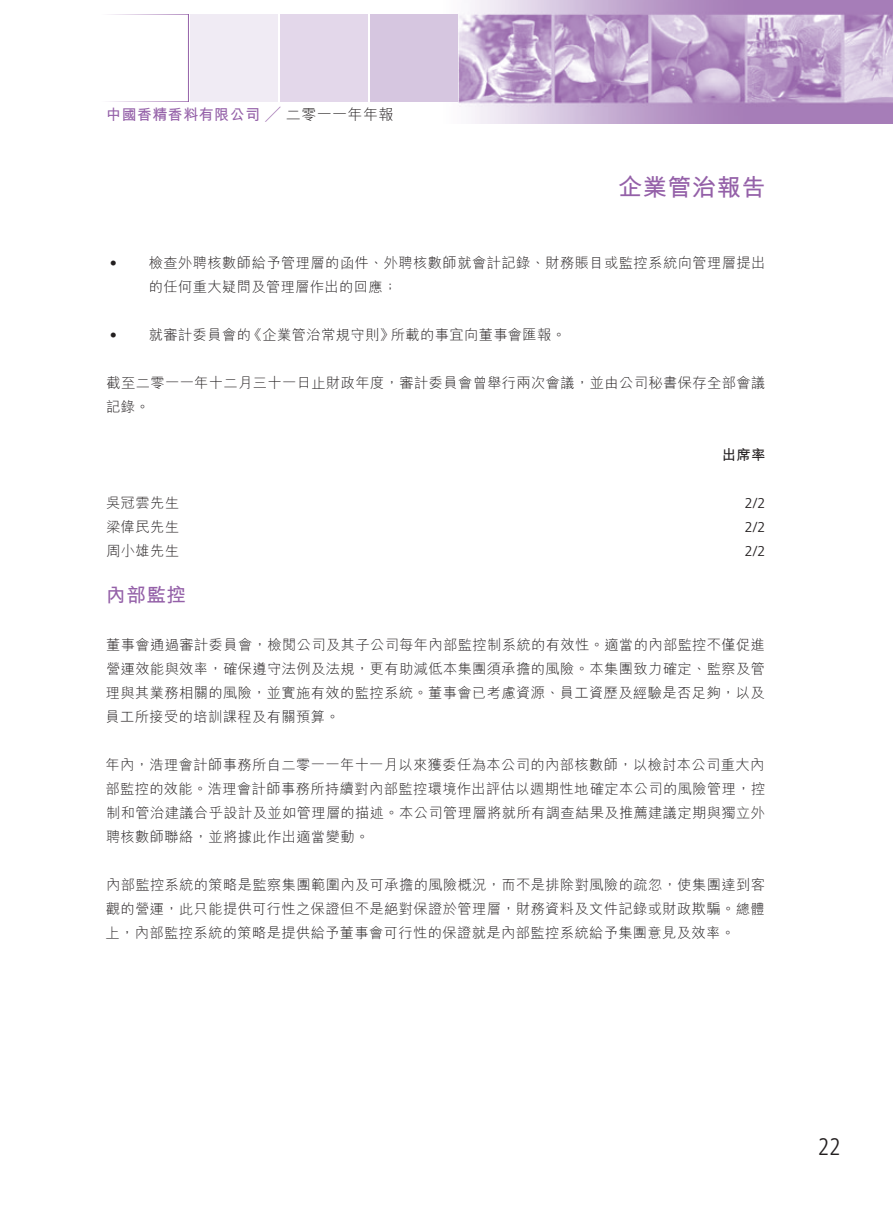
<style>
.page{position:relative;width:893px;height:1212px;background:#fff}
.page>*{position:absolute;margin:0;border:0;box-sizing:border-box;transform-origin:0 0}
.t1{font:700 24px "M Hei HK";letter-spacing:.03em;color:#9460a8}
.t2{font:300 condensed 24px "Frutiger LT Std";color:#231f20}
.t3{font:700 19.5px "M Hei HK";color:#9460a8}
.t4{font:700 15px "M Hei HK";letter-spacing:.03em;color:#9460a8}
.t5{font:300 14.25px/24px "M Hei HK";letter-spacing:.03em;color:#231f20;text-align:justify}
.t6{font:300 14.25px "Frutiger LT Std";color:#231f20}
.t7{font:700 14.25px "M Hei HK";color:#231f20}
.s1{font-weight:300;color:#231f20}
.s2{font-family:"Frutiger LT Std"}
</style>
<div class="page">
<img style="left:457px;top:0;width:436px;height:123px">
<div style="left:370px;top:14px;width:87px;height:88px;background:#d6c6e0"></div>
<div style="left:280px;top:14px;width:88px;height:88px;background:#e3d7ea"></div>
<div style="left:190px;top:14px;width:88px;height:88px;background:#f0ebf4"></div>
<div style="left:101px;top:14px;width:88px;height:88px;border:1px solid #9460a8"></div>
<p class="t4" style="left:106px;top:104px;width:289px">中國香精香料有限公司 ╱ <span class="s1">二零一一年年報</span></p>
<h1 class="t1" style="left:618px;top:170px;width:149px">企業管治報告</h1>
<p class="t5" style="left:149px;top:250px;width:618px;text-indent:-39px"><span class="s2">•</span> 檢查外聘核數師給予管理層的函件、外聘核數師就會計記錄、財務賬目或監控系統向管理層提出的任何重大疑問及管理層作出的回應；</p>
<p class="t5" style="left:110px;top:322px;width:458px"><span class="s2">•</span> 就審計委員會的《企業管治常規守則》所載的事宜向董事會匯報。</p>
<p class="t5" style="left:106px;top:370px;width:661px">截至二零一一年十二月三十一日止財政年度，審計委員會曾舉行兩次會議，並由公司秘書保存全部會議記錄。</p>
<p class="t7" style="left:722px;top:444px;width:45px">出席率</p>
<p class="t5" style="left:106px;top:490px;width:74px">吳冠雲先生</p>
<p class="t6" style="left:745px;top:495px;width:22px">2/2</p>
<p class="t5" style="left:106px;top:514px;width:74px">梁偉民先生</p>
<p class="t6" style="left:745px;top:519px;width:22px">2/2</p>
<p class="t5" style="left:106px;top:538px;width:74px">周小雄先生</p>
<p class="t6" style="left:745px;top:543px;width:22px">2/2</p>
<h2 class="t3" style="left:106px;top:581px;width:81px">內部監控</h2>
<p class="t5" style="left:106px;top:632px;width:661px">董事會通過審計委員會，檢閱公司及其子公司每年內部監控制系統的有效性。適當的內部監控不僅促進營運效能與效率，確保遵守法例及法規，更有助減低本集團須承擔的風險。本集團致力確定、監察及管理與其業務相關的風險，並實施有效的監控系統。董事會已考慮資源、員工資歷及經驗是否足夠，以及員工所接受的培訓課程及有關預算。</p>
<p class="t5" style="left:105px;top:752px;width:661px">年內，浩理會計師事務所自二零一一年十一月以來獲委任為本公司的內部核數師，以檢討本公司重大內部監控的效能。浩理會計師事務所持續對內部監控環境作出評估以週期性地確定本公司的風險管理，控制和管治建議合乎設計及並如管理層的描述。本公司管理層將就所有調查結果及推薦建議定期與獨立外聘核數師聯絡，並將據此作出適當變動。</p>
<p class="t5" style="left:106px;top:872px;width:661px">內部監控系統的策略是監察集團範圍內及可承擔的風險概況，而不是排除對風險的疏忽，使集團達到客觀的營運，此只能提供可行性之保證但不是絕對保證於管理層，財務資料及文件記錄或財政欺騙。總體上，內部監控系統的策略是提供給予董事會可行性的保證就是內部監控系統給予集團意見及效率。</p>
<h1 class="t2" style="left:818px;top:1133px;width:25px">22</h1>
</div>
